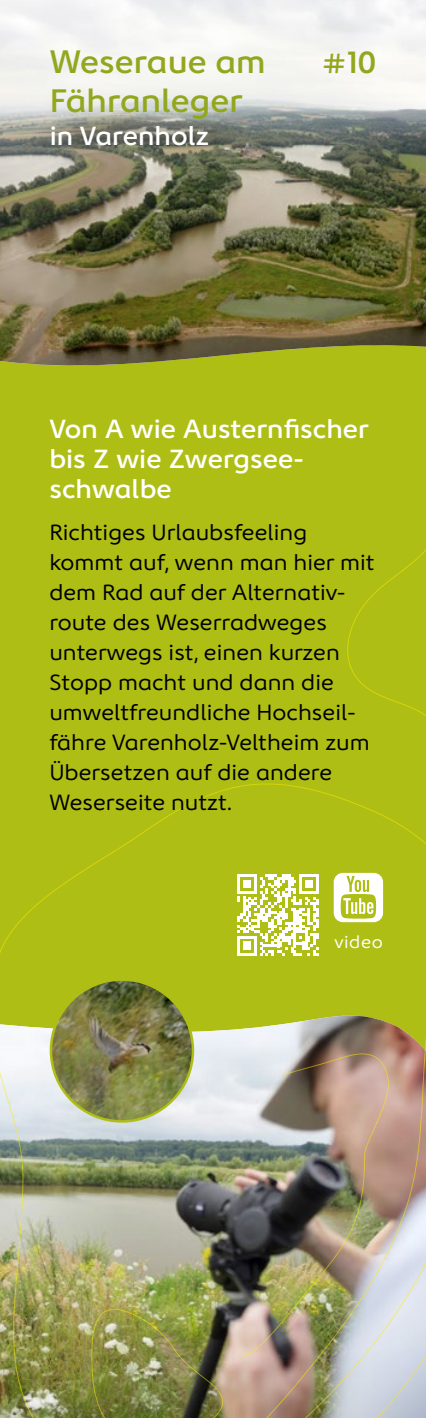
<style>
.page{position:relative;width:426px;height:1418px;background:#fff}
.page>*{position:absolute;margin:0;border:0;box-sizing:border-box;transform-origin:0 0}
.t1{font:600 32.5px/39px "Neio Bunola";color:#92a71e}
.t2{font:600 26.25px/30px "Neio Bunola";color:#fff}
.t3{font:22px/30px "Neio Bunola";color:#000}
.t4{font:17.5px "Neio Bunola";letter-spacing:.035em;color:#fff}
</style>
<div class="page">
<img style="left:297px;top:0;width:128px;height:160px">
<img style="left:0;top:160px;width:425px;height:1257px">
<svg style="left:0;top:0;width:297px;height:167px;fill:#f0f0ee"></svg>
<div style="left:45px;top:413px;width:333px;height:403px;background:#aebe14"></div>
<div style="left:333px;top:872px;width:49px;height:50px;background:#aebe14"></div>
<h1 class="t1" style="left:50px;top:43px;width:217px">Weseraue am<br>Fähranleger</h1>
<p class="t2" style="left:50px;top:121px;width:161px">in Varenholz</p>
<h1 class="t1" style="left:321px;top:43px;width:56px">#10</h1>
<p class="t2" style="left:49px;top:414px;width:321px">Von A wie Austernfischer bis Z wie Zwergsee&shy;schwalbe</p>
<p class="t3" style="left:49px;top:518px;width:326px">Richtiges Urlaubsfeeling kommt auf, wenn man hier mit dem Rad auf der Alternativ&shy;route des Weserradweges unterwegs ist, einen kurzen<br>Stopp macht und dann die umweltfreundliche Hochseil&shy;fähre Varenholz-Veltheim zum<br>Übersetzen auf die andere<br>Weserseite nutzt.</p>
<p class="t4" style="left:334px;top:930px;width:50px">video</p>
</div>
